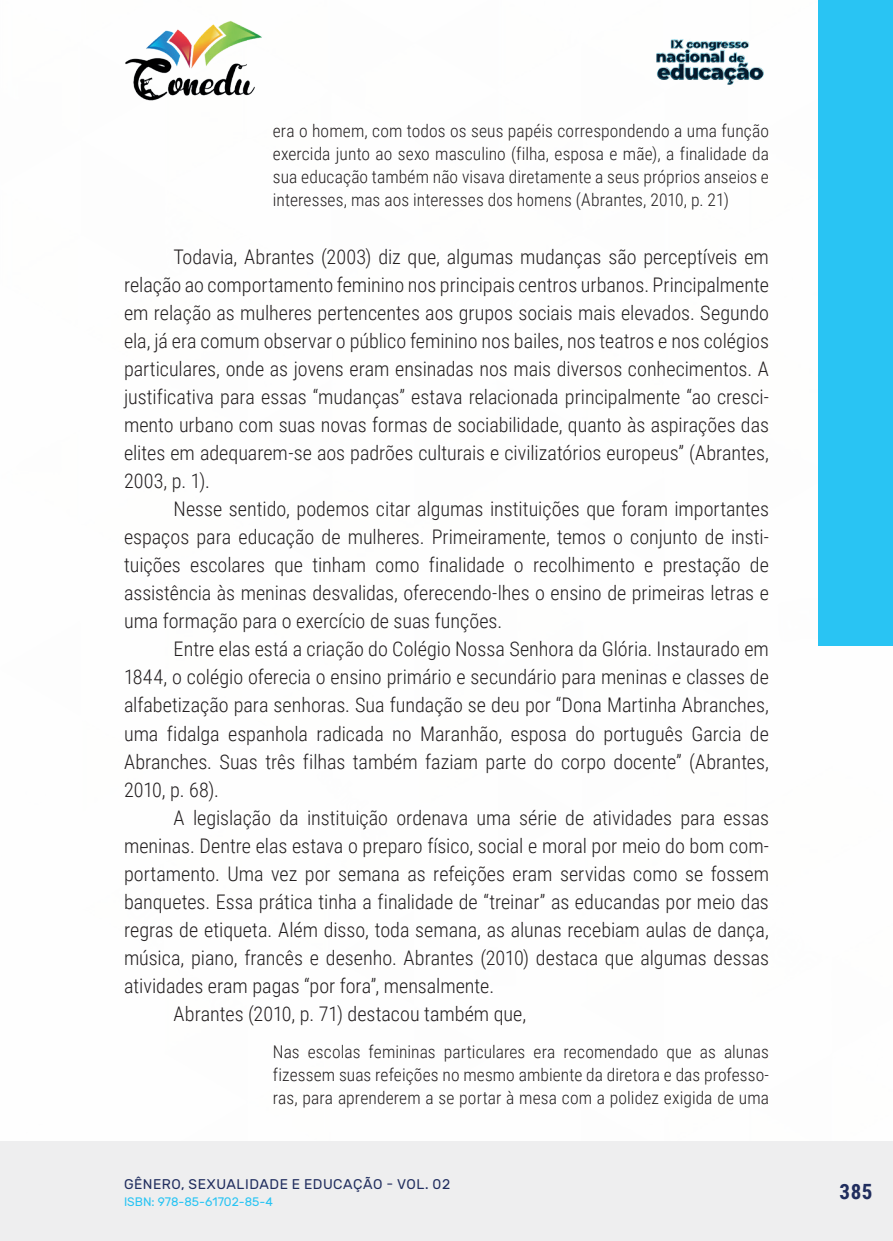
<style>
.page{position:relative;width:893px;height:1241px;background:#fff}
.page>*{position:absolute;margin:0;border:0;box-sizing:border-box;transform-origin:0 0}
.t1{font:700 21px "Roboto Condensed";color:#202d5e}
._9_CORPO{font:300 20.12px/28px "Roboto Condensed";color:#231f20;text-align:justify}
._16_CITACAO{font:300 17.5px/22.8px "Roboto Condensed";letter-spacing:.005em;color:#231f20;text-align:justify}
.t2{font:14px "Rubik";letter-spacing:.035em;color:#202d5e}
.t3{font:12.25px "Rubik";color:#29c4f3}
</style>
<div class="page">
<div style="left:0;top:1141px;width:893px;height:99px;background:#eeeeef"></div>
<img style="left:125px;top:20px;width:137px;height:81px">
<img style="left:656px;top:39px;width:108px;height:46px">
<div style="left:819px;top:0;width:74px;height:645px;background:#29c4f3"></div>
<p class="_16_CITACAO" style="left:273px;top:119px;width:498px">era o homem, com todos os seus papéis correspondendo a uma função exercida junto ao sexo masculino (filha, esposa e mãe), a finalidade da sua educação também não visava diretamente a seus próprios anseios e interesses, mas aos interesses dos homens (Abrantes, 2010, p. 21)</p>
<p class="_9_CORPO" style="left:124px;top:242px;width:646px;text-indent:50px">Todavia, Abrantes (2003) diz que, algumas mudanças são perceptíveis em relação ao comportamento feminino nos principais centros urbanos. Principalmente em relação as mulheres pertencentes aos grupos sociais mais elevados. Segundo ela, já era comum observar o público feminino nos bailes, nos teatros e nos colégios particulares, onde as jovens eram ensinadas nos mais diversos conhecimentos. A justificativa para essas “mudanças” estava relacionada principalmente “ao cresci&shy;mento urbano com suas novas formas de sociabilidade, quanto às aspirações das elites em adequarem-se aos padrões culturais e civilizatórios europeus” (Abrantes, 2003, p. 1).</p>
<p class="_9_CORPO" style="left:124px;top:494px;width:646px;text-indent:50px">Nesse sentido, podemos citar algumas instituições que foram importantes espaços para educação de mulheres. Primeiramente, temos o conjunto de insti&shy;tuições escolares que tinham como finalidade o recolhimento e prestação de assistência às meninas desvalidas, oferecendo-lhes o ensino de primeiras letras e uma formação para o exercício de suas funções.</p>
<p class="_9_CORPO" style="left:124px;top:634px;width:646px;text-indent:50px">Entre elas está a criação do Colégio Nossa Senhora da Glória. Instaurado em 1844, o colégio oferecia o ensino primário e secundário para meninas e classes de alfabetização para senhoras. Sua fundação se deu por “Dona Martinha Abranches, uma fidalga espanhola radicada no Maranhão, esposa do português Garcia de Abranches. Suas três filhas também faziam parte do corpo docente” (Abrantes, 2010, p. 68).</p>
<p class="_9_CORPO" style="left:124px;top:802px;width:646px;text-indent:50px">A legislação da instituição ordenava uma série de atividades para essas meninas. Dentre elas estava o preparo físico, social e moral por meio do bom com&shy;portamento. Uma vez por semana as refeições eram servidas como se fossem banquetes. Essa prática tinha a finalidade de “treinar” as educandas por meio das regras de etiqueta. Além disso, toda semana, as alunas recebiam aulas de dança, música, piano, francês e desenho. Abrantes (2010) destaca que algumas dessas atividades eram pagas “por fora”, mensalmente.</p>
<p class="_9_CORPO" style="left:174px;top:998px;width:354px">Abrantes (2010, p. 71) destacou também que,</p>
<p class="_16_CITACAO" style="left:273px;top:1039px;width:498px">Nas escolas femininas particulares era recomendado que as alunas fizessem suas refeições no mesmo ambiente da diretora e das professo&shy;ras, para aprenderem a se portar à mesa com a polidez exigida de uma</p>
<p class="t2" style="left:124px;top:1175px;width:328px">GÊNERO, SEXUALIDADE E EDUCAÇÃO - VOL. 02</p>
<p class="t3" style="left:124px;top:1194px;width:150px">ISBN: 978-85-61702-85-4</p>
<p class="t1" style="left:839px;top:1176px;width:34px">385</p>
</div>
